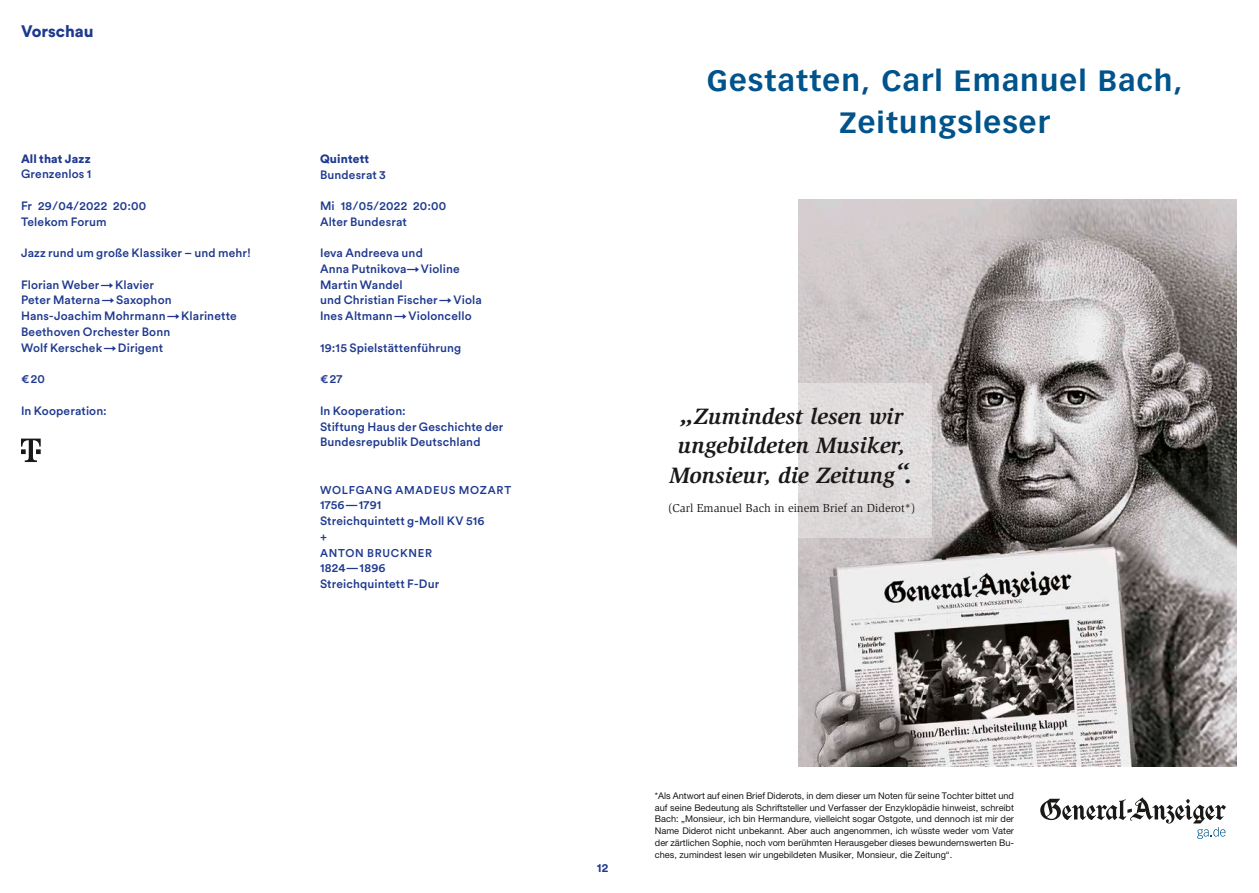
<style>
.page{position:relative;width:1259px;height:893px;background:#fff}
.page>*{position:absolute;margin:0;border:0;box-sizing:border-box;transform-origin:0 0}
.t1{font:700 28.95px/42px "Vectora LT";letter-spacing:.04em;color:#00538b;text-align:center}
.t2{font:italic 700 22.8px/29.4px "Slimbach LT";color:#1a1918;text-align:center}
.t3{font:900 16.5px "Circular Pro";color:#1e398f}
.t4{font:500 12px/15.8px "Circular Pro";letter-spacing:.01em;color:#1e398f}
.t5{font:900 12px "Circular Pro";letter-spacing:.01em;color:#1e398f}
.t6{font:700 12px "Circular Pro";color:#1e398f}
.t7{font:11.85px "Slimbach LT";color:#1a1918}
.t8{font:500 11.25px "Circular Pro";letter-spacing:.065em;color:#1e398f}
.t9{font:9.15px/11.9px "Helvetica Neue LT Pro";color:#1a1918;text-align:justify}
.s1{font-size:29.4px}
</style>
<div class="page">
<img style="left:798px;top:200px;width:438px;height:567px">
<svg style="left:798px;top:384px;width:134px;height:154px;background:#dedadb"></svg>
<svg style="left:1040px;top:797px;width:186px;height:42px"></svg>
<svg style="left:21px;top:439px;width:20px;height:23px"></svg>
<h3 class="t3" style="left:21px;top:19px;width:74px">Vorschau</h3>
<p class="t5" style="left:21px;top:150px;width:71px">All that Jazz</p>
<p class="t4" style="left:21px;top:166px;width:72px">Grenzenlos 1</p>
<p class="t4" style="left:21px;top:197px;width:127px">Fr 29/04/2022 20:00<br>Telekom Forum</p>
<p class="t4" style="left:21px;top:245px;width:231px">Jazz rund um große Klassiker – und mehr!</p>
<p class="t4" style="left:21px;top:276px;width:217px">Florian Weber→Klavier<br>Peter Materna→Saxophon<br>Hans-Joachim Mohrmann→Klarinette<br>Beethoven Orchester Bonn<br>Wolf Kerschek→Dirigent</p>
<p class="t4" style="left:21px;top:371px;width:25px">€20</p>
<p class="t4" style="left:21px;top:402px;width:87px">In Kooperation:</p>
<p class="t5" style="left:320px;top:150px;width:51px">Quintett</p>
<p class="t4" style="left:320px;top:166px;width:67px">Bundesrat 3</p>
<p class="t4" style="left:320px;top:197px;width:128px">Mi 18/05/2022 20:00<br>Alter Bundesrat</p>
<p class="t4" style="left:320px;top:245px;width:163px">Ieva Andreeva und<br>Anna Putnikova→Violine<br>Martin Wandel<br>und Christian Fischer→Viola<br>Ines Altmann→Violoncello</p>
<p class="t4" style="left:320px;top:339px;width:143px">19:15 Spielstättenführung</p>
<p class="t4" style="left:320px;top:371px;width:24px">€27</p>
<p class="t4" style="left:320px;top:402px;width:185px">In Kooperation:<br>Stiftung Haus der Geschichte der<br>Bundesrepublik Deutschland</p>
<p class="t8" style="left:320px;top:482px;width:193px">WOLFGANG AMADEUS MOZART</p>
<p class="t4" style="left:320px;top:497px;width:166px">1756—1791<br>Streichquintett g-Moll KV 516 +</p>
<p class="t8" style="left:320px;top:545px;width:114px">ANTON BRUCKNER</p>
<p class="t4" style="left:320px;top:560px;width:121px">1824—1896<br>Streichquintett F-Dur</p>
<h1 class="t1" style="left:707px;top:59px;width:477px">Gestatten, Carl Emanuel Bach,<br>Zeitungsleser</h1>
<h2 class="t2" style="left:670px;top:401px;width:245px"><span class="s1">„</span>Zumindest lesen wir ungebildeten Musiker,<br>Monsieur, die Zeitung<span class="s1">“.</span></h2>
<p class="t7" style="left:668px;top:501px;width:249px">(Carl Emanuel Bach in einem Brief an Diderot*)</p>
<p class="t6" style="left:597px;top:859px;width:13px">12</p>
<p class="t9" style="left:655px;top:789px;width:361px">*Als Antwort auf einen Brief Diderots, in dem dieser um Noten für seine Tochter bittet und auf seine Bedeutung als Schriftsteller und Verfasser der Enzyklopädie hinweist, schreibt Bach: „Monsieur, ich bin Hermandure, vielleicht sogar Ostgote, und dennoch ist mir der Name Diderot nicht unbekannt. Aber auch angenommen, ich wüsste weder vom Vater der zärtlichen Sophie, noch vom berühmten Herausgeber dieses bewundernswerten Bu&shy;ches, zumindest lesen wir ungebildeten Musiker, Monsieur, die Zeitung“.</p>
</div>
